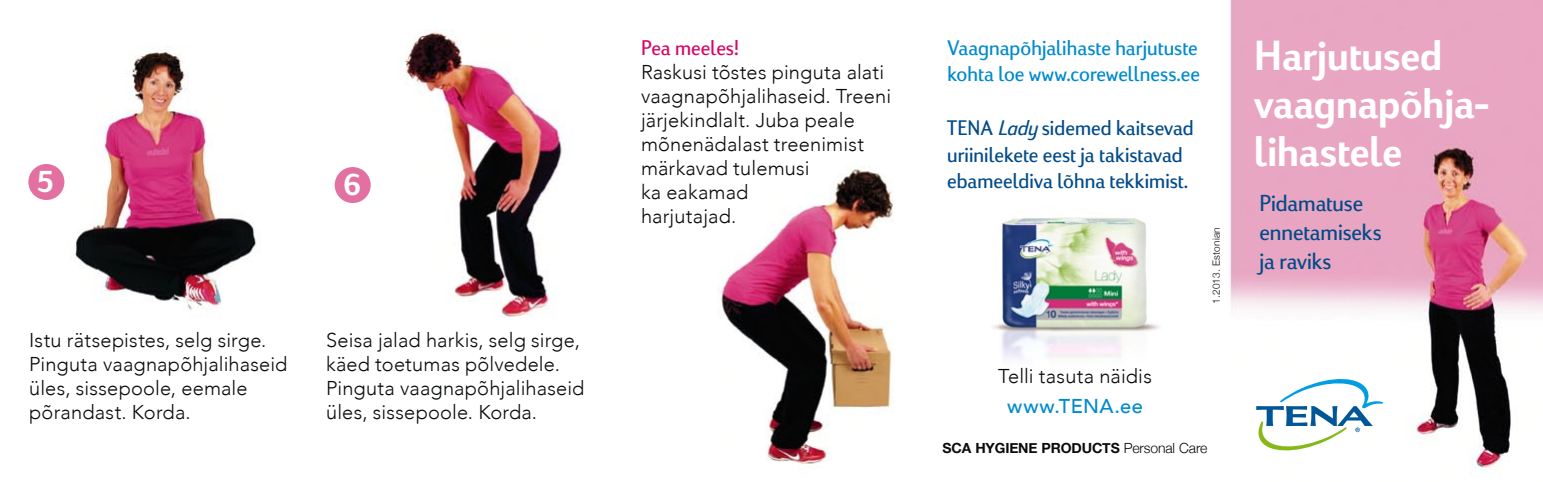
<style>
.page{position:relative;width:1543px;height:482px;background:#fff}
.page>*{position:absolute;margin:0;border:0;box-sizing:border-box;transform-origin:0 0}
.t1{font:700 44px/48px "Viato Cyr";color:#fff}
.t2{font:700 34px "Viato Cyr";color:#fff}
.t3{font:24px/28.8px "Viato Cyr";color:#004b89}
.t4{font:22px/26.4px "Viato Cyr";letter-spacing:.005em;color:#004b89}
.t5{font:22px/26.4px "Viato Cyr";letter-spacing:.005em;color:#008acc}
.t6{font:22px "Viato Cyr";letter-spacing:.005em;color:#d30768}
.t7{font:300 20px/24px "Avenir LT Com";letter-spacing:.01em;color:#090b0c}
.t8{font:500 20px "Avenir LT Com";letter-spacing:.02em;color:#008acc}
.t9{font:700 14px "Helvetica Neue";letter-spacing:-.01em;color:#090b0c}
.t10{font:300 10px "Helvetica Neue";letter-spacing:.02em;color:#090b0c}
.s1{font-style:italic}
.s2{font-weight:300}
</style>
<div class="page">
<img style="left:36px;top:0;width:1506px;height:476px">
<img style="left:974px;top:206px;width:200px;height:177px">
<div style="left:28px;top:164px;width:36px;height:36px;background:#e271a2;border-radius:50%"></div>
<div style="left:334px;top:167px;width:37px;height:36px;background:#e271a2;border-radius:50%"></div>
<svg style="left:1252px;top:372px;width:133px;height:86px"></svg>
<h2 class="t2" style="left:37px;top:163px;width:18px">5</h2>
<h2 class="t2" style="left:343px;top:165px;width:18px">6</h2>
<p class="t7" style="left:29px;top:328px;width:260px">Istu rätsepistes, selg sirge.<br>Pinguta vaagnapõhjalihaseid üles, sissepoole, eemale põrandast. Korda.</p>
<p class="t7" style="left:326px;top:328px;width:260px">Seisa jalad harkis, selg sirge, käed toetumas põlvedele.<br>Pinguta vaagnapõhjalihaseid üles, sissepoole. Korda.</p>
<p class="t6" style="left:641px;top:35px;width:99px">Pea meeles!</p>
<p class="t7" style="left:641px;top:60px;width:251px">Raskusi tõstes pinguta alati vaagnapõhjalihaseid. Treeni järjekindlalt. Juba peale mõnenädalast treenimist märkavad tulemusi<br>ka eakamad<br>harjutajad.</p>
<p class="t5" style="left:947px;top:34px;width:254px">Vaagnapõhjalihaste harjutuste kohta loe www.corewellness.ee</p>
<p class="t4" style="left:947px;top:115px;width:248px">TENA <span class="s1">Lady</span> sidemed kaitsevad uriinilekete eest ja takistavad ebameeldiva lõhna tekkimist.</p>
<p class="t10" style="left:1208px;top:304px;width:78px;rotate:-90deg">1.2013. Estonian</p>
<p class="t7" style="left:997px;top:364px;width:155px">Telli tasuta näidis</p>
<p class="t8" style="left:1007px;top:394px;width:137px">www.TENA.ee</p>
<p class="t9" style="left:942px;top:436px;width:266px">SCA HYGIENE PRODUCTS <span class="s2">Personal Care</span></p>
<h1 class="t1" style="left:1253px;top:32px;width:237px">Harjutused vaagnapõhja&shy;lihastele</h1>
<p class="t3" style="left:1259px;top:189px;width:123px">Pidamatuse ennetamiseks ja raviks</p>
</div>
